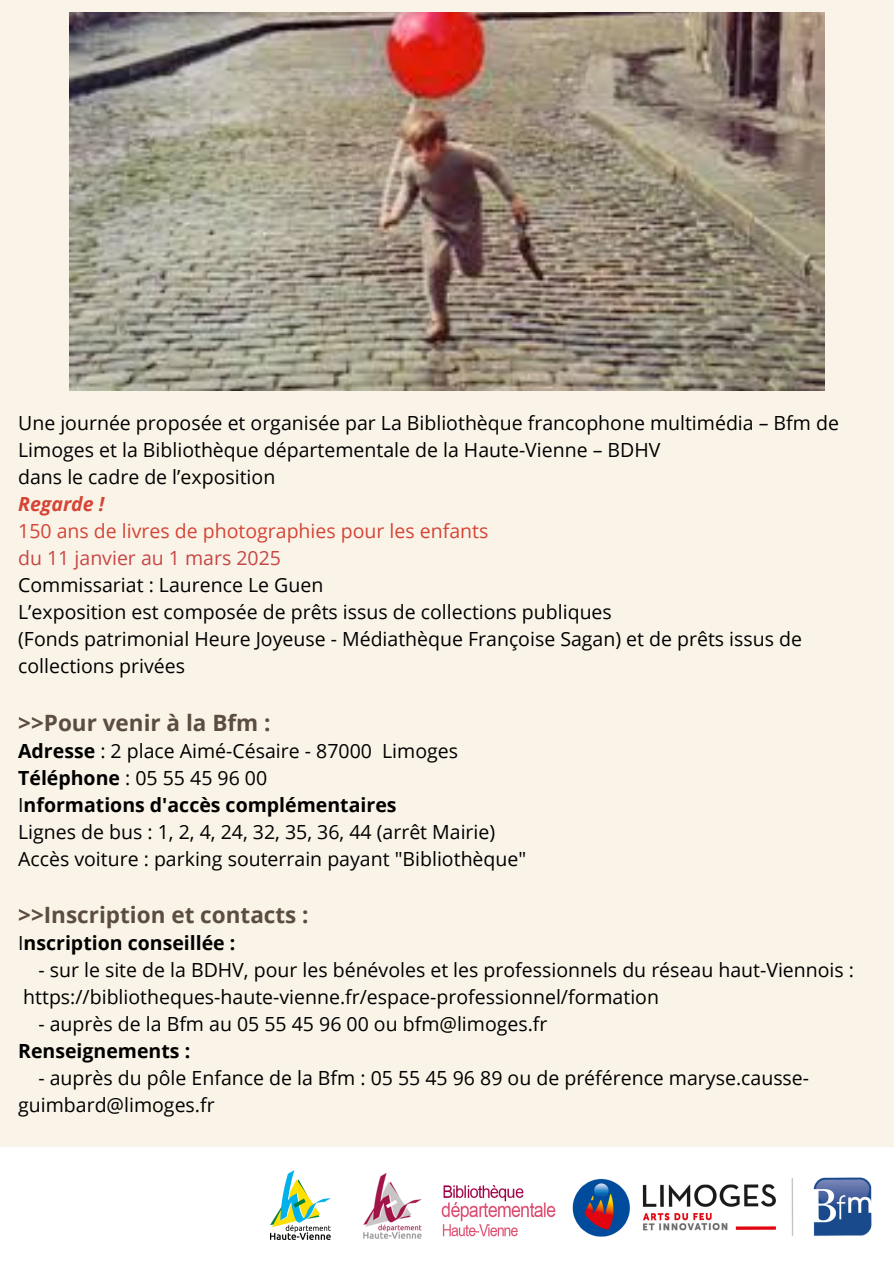
<style>
.page{position:relative;width:894px;height:1264px;background:#fff}
.page>*{position:absolute;margin:0;border:0;box-sizing:border-box;transform-origin:0 0}
.t1{font:700 22.5px "Open Sans";color:#5b4d40}
.t2{font:19.5px/27px "Open Sans";color:#000}
.t3{font:700 19.5px "Open Sans";color:#000}
.s1{font-weight:700;font-style:italic;color:#d54435}
.s2{color:#d54435}
.s3{color:#c84646}
.s4{font-weight:700}
.s5{font-weight:400}
</style>
<div class="page">
<div style="left:0;top:0;width:893px;height:1263px;background:#faf4e8"></div>
<img style="left:69px;top:12px;width:755px;height:378px">
<div style="left:0;top:1147px;width:893px;height:116px;background:#fff"></div>
<img style="left:572px;top:1177px;width:300px;height:60px">
<img style="left:363px;top:1173px;width:193px;height:66px">
<img style="left:270px;top:1170px;width:61px;height:69px">
<p class="t2" style="left:18px;top:409px;width:822px">Une journée proposée et organisée par La Bibliothèque francophone multimédia – Bfm de Limoges et la Bibliothèque départementale de la Haute-Vienne – BDHV<br>dans le cadre de l’exposition<br><span class="s1">Regarde !<br></span><span class="s2">150 ans de livres de photographies pour les enfants<br></span><span class="s3">du 11 janvier au 1 mars 2025<br></span>Commissariat : Laurence Le Guen<br>L’exposition est composée de prêts issus de collections publiques<br>(Fonds patrimonial Heure Joyeuse - Médiathèque Françoise Sagan) et de prêts issus de collections privées</p>
<h1 class="t1" style="left:18px;top:707px;width:254px">&gt;&gt;Pour venir à la Bfm :</h1>
<h1 class="t2" style="left:18px;top:736px;width:509px"><span class="s4">Adresse</span> : 2 place Aimé-Césaire - 87000 Limoges <span class="s4">Téléphone</span> : 05 55 45 96 00<br>I<span class="s4">nformations d'accès complémentaires<br></span>Lignes de bus : 1, 2, 4, 24, 32, 35, 36, 44 (arrêt Mairie)<br>Accès voiture : parking souterrain payant "Bibliothèque"</h1>
<h1 class="t1" style="left:18px;top:899px;width:292px">&gt;&gt;Inscription et contacts :</h1>
<h1 class="t3" style="left:18px;top:929px;width:219px"><span class="s5">I</span>nscription conseillée :</h1>
<h1 class="t2" style="left:23px;top:956px;width:832px;text-indent:15px">- sur le site de la BDHV, pour les bénévoles et les professionnels du réseau haut-Viennois : https://bibliotheques-haute-vienne.fr/espace-professionnel/formation</h1>
<h1 class="t2" style="left:18px;top:1010px;width:530px;text-indent:20px">- auprès de la Bfm au 05 55 45 96 00 ou bfm@limoges.fr<br><span class="s4">Renseignements :</span></h1>
<h1 class="t2" style="left:18px;top:1064px;width:792px;text-indent:20px">- auprès du pôle Enfance de la Bfm : 05 55 45 96 89 ou de préférence maryse.causse&shy;guimbard@limoges.fr</h1>
</div>
